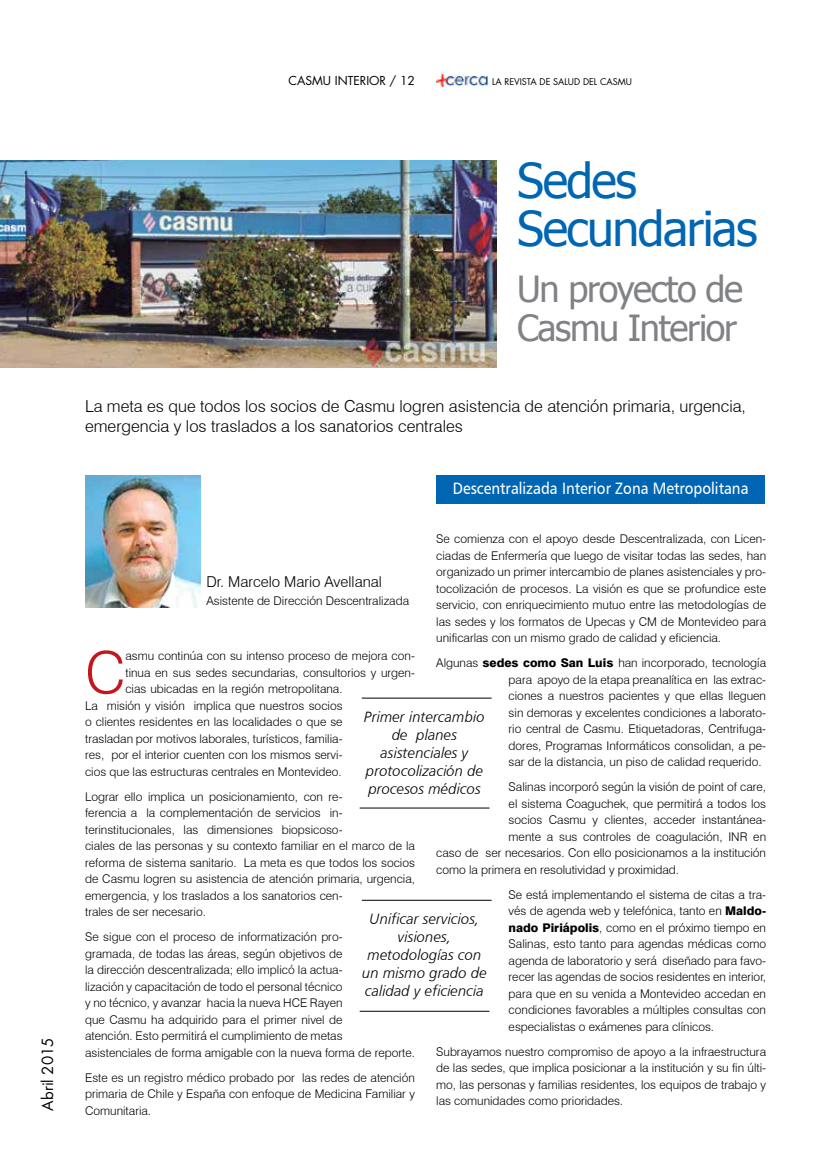
<style>
.page{position:relative;width:830px;height:1170px;background:#fff}
.page>*{position:absolute;margin:0;border:0;box-sizing:border-box;transform-origin:0 0}
.t1{font:300 57.9px "Swiss 721 BT";color:#c4161c}
.t2{font:48px/48px "Tahoma";letter-spacing:-.03em;color:#0066b3}
.t3{font:36px/39px "Tahoma";letter-spacing:-.035em;color:#808285}
.t4{font:300 16.5px/19.5px "Swiss 721 BT";color:#000}
.t5{font:16.5px "Humanist 777 BT Roman B";color:#fff;scale:.9 1}
.t6{font:15px/18px "Humanist 777 BT Light Italic B";color:#000;text-align:center}
.t7{font:300 15px "Swiss 721 BT";color:#000}
.t8{font:15px "Futura Std";color:#000}
.t9{font:300 12px/16.5px "Swiss 721 BT";color:#000;text-align:justify}
.t10{font:12px "Futura Std";color:#000}
.t11{font:9px "Futura Std";color:#000}
.s1{font-weight:800}
</style>
<div class="page">
<img style="left:436px;top:74px;width:51px;height:13px">
<img style="left:0;top:161px;width:496px;height:206px">
<div style="left:436px;top:475px;width:328px;height:28px;background:#0066b3"></div>
<img style="left:85px;top:475px;width:115px;height:132px">
<hr style="left:361px;top:697px;width:130px;height:1px;background:#000">
<hr style="left:359px;top:807px;width:130px;height:1px;background:#000">
<hr style="left:361px;top:899px;width:130px;height:1px;background:#000">
<hr style="left:359px;top:1010px;width:130px;height:1px;background:#000">
<p class="t8" style="left:38px;top:1110px;width:75px;rotate:-90deg">Abril 2015</p>
<p class="t10" style="left:288px;top:73px;width:128px">CASMU INTERIOR / 12</p>
<p class="t11" style="left:492px;top:76px;width:141px">LA REVISTA DE SALUD DEL CASMU</p>
<h2 class="t2" style="left:517px;top:154px;width:241px">Sedes<br>Secundarias</h2>
<h3 class="t3" style="left:517px;top:267px;width:227px">Un proyecto de<br>Casmu Interior</h3>
<h3 class="t4" style="left:85px;top:396px;width:662px">La meta es que todos los socios de Casmu logren asistencia de atención primaria, urgencia, emergencia y los traslados a los sanatorios centrales</h3>
<h3 class="t5" style="left:452px;top:478px;width:330px">Descentralizada Interior Zona Metropolitana</h3>
<p class="t9" style="left:436px;top:530px;width:331px">Se comienza con el apoyo desde Descentralizada, con Licen&shy;ciadas de Enfermería que luego de visitar todas las sedes, han organizado un primer intercambio de planes asistenciales y pro&shy;tocolización de procesos. La visión es que se profundice este servicio, con enriquecimiento mutuo entre las metodologías de las sedes y los formatos de Upecas y CM de Montevideo para unificarlas con un mismo grado de calidad y eficiencia.</p>
<p class="t9" style="left:508px;top:654px;width:259px;text-indent:-72px">Algunas <span class="s1">sedes como San Luis</span> han incorporado, tecnología para apoyo de la etapa preanalítica en las extrac&shy;ciones a nuestros pacientes y que ellas lleguen sin demoras y excelentes condiciones a laborato&shy;rio central de Casmu. Etiquetadoras, Centrifuga&shy;dores, Programas Informáticos consolidan, a pe&shy;sar de la distancia, un piso de calidad requerido.</p>
<p class="t9" style="left:508px;top:778px;width:259px">Salinas incorporó según la visión de point of care,</p>
<p class="t9" style="left:508px;top:795px;width:259px">el sistema Coaguchek, que permitirá a todos los</p>
<p class="t9" style="left:508px;top:811px;width:259px">socios Casmu y clientes, acceder instantánea-</p>
<p class="t9" style="left:508px;top:828px;width:259px">mente a sus controles de coagulación, INR en</p>
<p class="t9" style="left:436px;top:844px;width:331px">caso de ser necesarios. Con ello posicionamos a la institución</p>
<p class="t9" style="left:436px;top:861px;width:244px">como la primera en resolutividad y proximidad.</p>
<p class="t9" style="left:508px;top:886px;width:259px">Se está implementando el sistema de citas a tra&shy;vés de agenda web y telefónica, tanto en <span class="s1">Maldo&shy;nado Piriápolis</span>, como en el próximo tiempo en Salinas, esto tanto para agendas médicas como agenda de laboratorio y será diseñado para favo&shy;recer las agendas de socios residentes en interior, para que en su venida a Montevideo accedan en condiciones favorables a múltiples consultas con especialistas o exámenes para clínicos.</p>
<p class="t9" style="left:436px;top:1043px;width:331px">Subrayamos nuestro compromiso de apoyo a la infraestructura de las sedes, que implica posicionar a la institución y su fin últi&shy;mo, las personas y familias residentes, los equipos de trabajo y las comunidades como prioridades.</p>
<p class="t7" style="left:206px;top:572px;width:177px">Dr. Marcelo Mario Avellanal</p>
<p class="t9" style="left:206px;top:592px;width:204px">Asistente de Dirección Descentralizada</p>
<h1 class="t1" style="left:85px;top:637px;width:42px">C</h1>
<p class="t9" style="left:125px;top:647px;width:291px">asmu continúa con su intenso proceso de mejora con-</p>
<p class="t9" style="left:125px;top:664px;width:291px">tinua en sus sedes secundarias, consultorios y urgen-</p>
<p class="t9" style="left:125px;top:680px;width:218px">cias ubicadas en la región metropolitana.</p>
<p class="t9" style="left:85px;top:697px;width:259px">La misión y visión implica que nuestros socios</p>
<p class="t9" style="left:85px;top:713px;width:259px">o clientes residentes en las localidades o que se</p>
<p class="t9" style="left:85px;top:730px;width:259px">trasladan por motivos laborales, turísticos, familia-</p>
<p class="t9" style="left:85px;top:746px;width:259px">res, por el interior cuenten con los mismos servi-</p>
<p class="t9" style="left:85px;top:763px;width:258px">cios que las estructuras centrales en Montevideo.</p>
<p class="t9" style="left:85px;top:788px;width:331px;text-align:left">Lograr ello implica un posicionamiento, con re-<br>ferencia a la complementación de servicios in&shy;terinstitucionales, las dimensiones biopsicoso-<br>ciales de las personas y su contexto familiar en el marco de la reforma de sistema sanitario. La meta es que todos los socios de Casmu logren su asistencia de atención primaria, urgencia, emergencia, y los traslados a los sanatorios cen-<br>trales de ser necesario.</p>
<p class="t9" style="left:85px;top:928px;width:331px;text-align:left">Se sigue con el proceso de informatización pro-<br>gramada, de todas las áreas, según objetivos de<br>la dirección descentralizada; ello implicó la actua-<br>lización y capacitación de todo el personal técnico<br>y no técnico, y avanzar hacia la nueva HCE Rayen<br>que Casmu ha adquirido para el primer nivel de<br>atención. Esto permitirá el cumplimiento de metas<br>asistenciales de forma amigable con la nueva forma de reporte.</p>
<p class="t9" style="left:85px;top:1069px;width:331px">Este es un registro médico probado por las redes de atención primaria de Chile y España con enfoque de Medicina Familiar y Comunitaria.</p>
<p class="t6" style="left:364px;top:707px;width:122px">Primer intercambio de planes asistenciales y protocolización de procesos médicos</p>
<p class="t6" style="left:362px;top:909px;width:126px">Unificar servicios, visiones, metodologías con un mismo grado de calidad y eficiencia</p>
</div>
